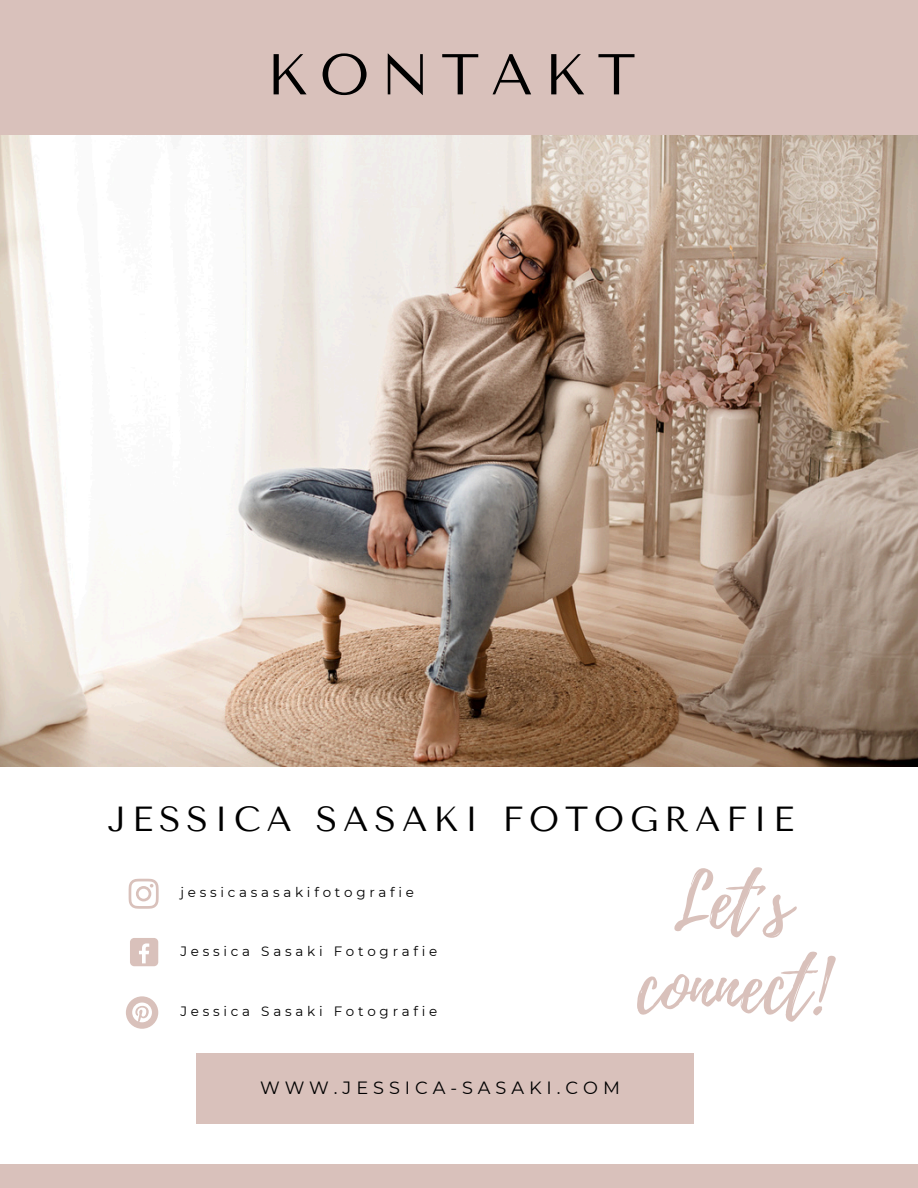
<style>
.page{position:relative;width:918px;height:1188px;background:#fff}
.page>*{position:absolute;margin:0;border:0;box-sizing:border-box;transform-origin:0 0}
.t1{font:74.25px/84.3px "Playlist Script";color:#d9c1bb;text-align:center}
.t2{font:57.45px "Tenor Sans";letter-spacing:.2em;color:#000}
.t3{font:34.65px "Tenor Sans";letter-spacing:.17em;color:#000}
.t4{font:17.7px "Montserrat";letter-spacing:.28em;color:#000}
.t5{font:13.5px "Montserrat";letter-spacing:.28em;color:#000}
</style>
<div class="page">
<div style="left:0;top:0;width:918px;height:262px;background:#d9c1bb"></div>
<img style="left:0;top:135px;width:918px;height:631px">
<div style="left:0;top:1165px;width:918px;height:23px;background:#d9c1bb"></div>
<div style="left:196px;top:1053px;width:498px;height:71px;background:#d9c1bb"></div>
<svg style="left:129px;top:879px;width:30px;height:30px"></svg>
<div style="left:130px;top:938px;width:28px;height:28px;background:#d9c1bb;border-radius:4px"></div>
<svg style="left:139px;top:943px;width:10px;height:20px"></svg>
<div style="left:126px;top:996px;width:32px;height:33px;background:#d9c1bb;border-radius:50%"></div>
<svg style="left:132px;top:1003px;width:20px;height:19px"></svg>
<h2 class="t2" style="left:267px;top:42px;width:370px">KONTAKT</h2>
<h3 class="t3" style="left:108px;top:799px;width:687px">JESSICA SASAKI FOTOGRAFIE</h3>
<h1 class="t5" style="left:180px;top:884px;width:235px">jessicasasakifotografie</h1>
<p class="t5" style="left:180px;top:942px;width:259px">Jessica Sasaki Fotografie</p>
<p class="t5" style="left:180px;top:1003px;width:259px">Jessica Sasaki Fotografie</p>
<p class="t1" style="left:637px;top:862px;width:191px">Let´s connect!</p>
<p class="t4" style="left:260px;top:1077px;width:361px">WWW.JESSICA-SASAKI.COM</p>
</div>
